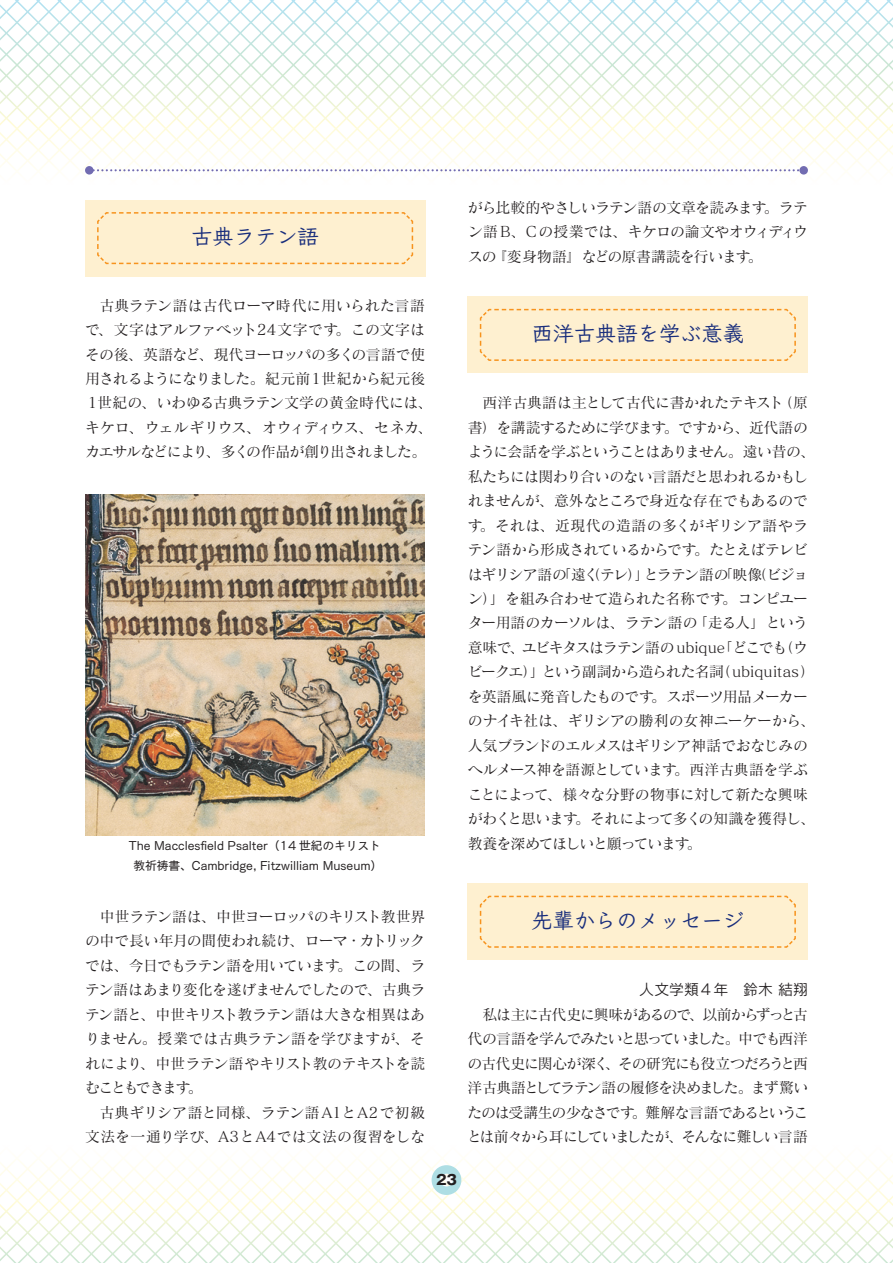
<style>
.page{position:relative;width:893px;height:1263px;background:#fff}
.page>*{position:absolute;margin:0;border:0;box-sizing:border-box;transform-origin:0 0}
.t1{font:21.3px "Klee Pro DB";color:#182d7c}
.t2{font:14.85px/24.5px "Matisse Pro M";letter-spacing:-.04em;color:#231f20;text-align:justify}
.t3{font:14.85px/24.5px "Matisse Pro M";letter-spacing:.005em;color:#231f20;text-align:right}
.t4{font:14.85px "Rodin Pro M";letter-spacing:.01em;color:#231f20}
.t5{font:700 13.8px "Gothic MB101 Pro";color:#231f20}
.t6{font:11.7px/20.4px "New Cezanne Pro M";color:#231f20;text-align:center}
</style>
<div class="page">
<svg style="left:0;top:1160px;width:893px;height:103px"></svg>
<div style="left:432px;top:1165px;width:29px;height:30px;border:9px solid #aedee4;border-radius:50%"></div>
<svg style="left:0;top:0;width:893px;height:172px"></svg>
<div style="left:85px;top:166px;width:9px;height:9px;background:#726cb1;border-radius:50%"></div>
<div style="left:799px;top:166px;width:9px;height:9px;background:#726cb1;border-radius:50%"></div>
<div style="left:468px;top:297px;width:340px;height:76px;background:#fef0d0"></div>
<svg style="left:479px;top:308px;width:317px;height:53px"></svg>
<div style="left:468px;top:883px;width:340px;height:77px;background:#fef0d0"></div>
<svg style="left:479px;top:895px;width:317px;height:53px"></svg>
<div style="left:85px;top:200px;width:340px;height:76px;background:#fef0d0"></div>
<svg style="left:97px;top:212px;width:317px;height:53px"></svg>
<img style="left:86px;top:494px;width:338px;height:341px">
<h1 class="t1" style="left:191px;top:223px;width:129px">古典ラテン語</h1>
<p class="t2" style="left:85px;top:292px;width:349px;text-align:center">古典ラテン語は古代ローマ時代に用いられた言語<br>で、文字はアルファベット24文字です。この文字はその後、英語など、現代ヨーロッパの多くの言語で使用されるようになりました。紀元前１世紀から紀元後<br>１世紀の、いわゆる古典ラテン文学の黄金時代には、キケロ、ウェルギリウス、オウィディウス、セネカ、カエサルなどにより、多くの作品が創り出されました。</p>
<p class="t6" style="left:129px;top:834px;width:255px">The Macclesfield Psalter（14 世紀のキリスト教祈祷書、Cambridge, Fitzwilliam Museum）</p>
<p class="t2" style="left:468px;top:195px;width:342px">がら比較的やさしいラテン語の文章を読みます。ラテン語 B、Cの授業では、キケロの論文やオウィディウスの『変身物語』などの原書講読を行います。</p>
<h1 class="t1" style="left:531px;top:320px;width:214px">西洋古典語を学ぶ意義</h1>
<p class="t2" style="left:468px;top:390px;width:349px;text-align:left;text-indent:15px">西洋古典語は主として古代に書かれたテキスト（原書）を講読するために学びます。ですから、近代語のように会話を学ぶということはありません。遠い昔の、私たちには関わり合いのない言語だと思われるかもしれませんが、意外なところで身近な存在でもあるのです。それは、近現代の造語の多くがギリシア語やラテン語から形成されているからです。たとえばテレビはギリシア語の「遠く（テレ）」とラテン語の「映像（ビジョン）」を組み合わせて造られた名称です。コンピユーター用語のカーソルは、ラテン語の「走る人」という意味で、ユビキタスはラテン語の ubique「どこでも（ウビークエ）」という副詞から造られた名詞（ ubiquitas）を英語風に発音したものです。スポーツ用品メーカーのナイキ社は、ギリシアの勝利の女神ニーケーから、人気ブランドのエルメスはギリシア神話でおなじみのヘルメース神を語源としています。西洋古典語を学ぶことによって、様々な分野の物事に対して新たな興味がわくと思います。それによって多くの知識を獲得し、教養を深めてほしいと願っています。</p>
<p class="t2" style="left:85px;top:904px;width:342px;text-indent:15px">中世ラテン語は、中世ヨーロッパのキリスト教世界の中で長い年月の間使われ続け、ローマ・カトリックでは、今日でもラテン語を用いています。この間、ラテン語はあまり変化を遂げませんでしたので、古典ラテン語と、中世キリスト教ラテン語は大きな相異はありません。授業では古典ラテン語を学びますが、それにより、中世ラテン語やキリスト教のテキストを読むこともできます。</p>
<p class="t3" style="left:85px;top:1099px;width:342px">古典ギリシア語と同様、ラテン語 A1とA2で初級文法を一通り学び、A3とA4では文法の復習をしな</p>
<h1 class="t1" style="left:531px;top:906px;width:214px">先輩からのメッセージ</h1>
<p class="t4" style="left:639px;top:980px;width:170px">人文学類4年　鈴木 結翔</p>
<p class="t2" style="left:467px;top:1001px;width:343px;text-indent:15px">私は主に古代史に興味があるので、以前からずっと古代の言語を学んでみたいと思っていました。中でも西洋の古代史に関心が深く、その研究にも役立つだろうと西洋古典語としてラテン語の履修を決めました。まず驚いたのは受講生の少なさです。難解な言語であるということは前々から耳にしていましたが、そんなに難しい言語</p>
<p class="t5" style="left:436px;top:1168px;width:22px">23</p>
</div>
